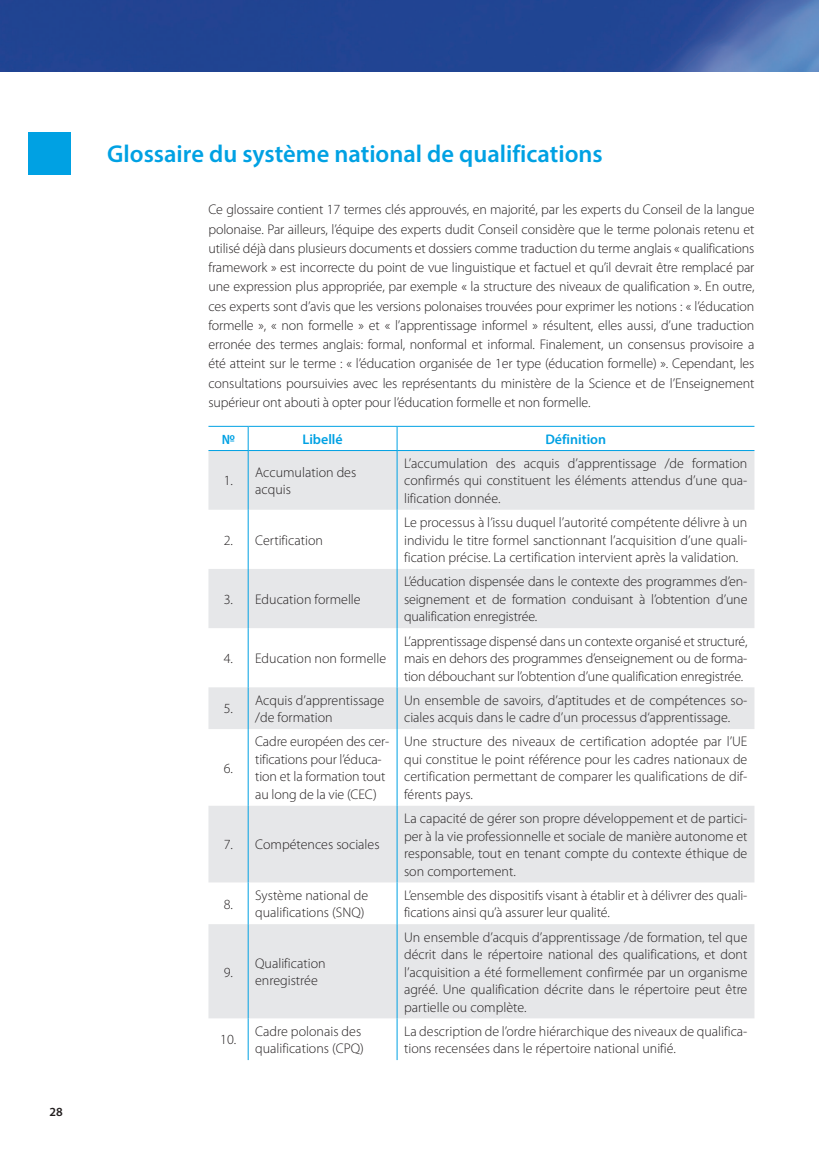
<style>
.page{position:relative;width:819px;height:1166px;background:#fff}
.page>*{position:absolute;margin:0;border:0;box-sizing:border-box;transform-origin:0 0}
.naglowek_01_14--17_6{font:600 24.5px "Myriad Pro";color:#00a1e3}
.tab_8--10_Light{font:300 14px/17.5px "Myriad Pro";color:#231f20}
.txt_8--11{font:300 14px/19.2px "Myriad Pro";letter-spacing:-.01em;color:#231f20;text-align:justify}
.tab_8--10_Semibold_k{font:600 14px "Myriad Pro";color:#00a1e3}
.t1{font:600 12.42px "Myriad Pro";color:#231f20}
</style>
<div class="page">
<img style="left:0;top:0;width:818px;height:71px">
<div style="left:28px;top:132px;width:43px;height:43px;background:#00a1e3"></div>
<svg style="left:208px;top:451px;width:546px;height:567px;fill:#e6e7e9"></svg>
<hr style="left:208px;top:426px;width:40px;height:1px;background:#00a1e3">
<hr style="left:248px;top:426px;width:149px;height:1px;background:#00a1e3">
<svg style="left:248px;top:427px;width:1px;height:23px"></svg>
<hr style="left:397px;top:426px;width:357px;height:1px;background:#00a1e3">
<svg style="left:396px;top:427px;width:1px;height:23px"></svg>
<hr style="left:208px;top:450px;width:40px;height:1px;background:#00a1e3">
<hr style="left:248px;top:450px;width:149px;height:1px;background:#00a1e3">
<hr style="left:248px;top:451px;width:1px;height:59px;background:#00a1e3">
<hr style="left:397px;top:450px;width:357px;height:1px;background:#00a1e3">
<hr style="left:396px;top:451px;width:1px;height:59px;background:#00a1e3">
<hr style="left:248px;top:510px;width:1px;height:59px;background:#00a1e3">
<hr style="left:396px;top:510px;width:1px;height:59px;background:#00a1e3">
<hr style="left:248px;top:569px;width:1px;height:59px;background:#00a1e3">
<hr style="left:396px;top:569px;width:1px;height:59px;background:#00a1e3">
<hr style="left:248px;top:628px;width:1px;height:59px;background:#00a1e3">
<hr style="left:396px;top:628px;width:1px;height:59px;background:#00a1e3">
<hr style="left:248px;top:687px;width:1px;height:42px;background:#00a1e3">
<hr style="left:396px;top:687px;width:1px;height:42px;background:#00a1e3">
<hr style="left:248px;top:729px;width:1px;height:77px;background:#00a1e3">
<hr style="left:396px;top:729px;width:1px;height:77px;background:#00a1e3">
<hr style="left:248px;top:806px;width:1px;height:76px;background:#00a1e3">
<hr style="left:396px;top:806px;width:1px;height:76px;background:#00a1e3">
<hr style="left:248px;top:882px;width:1px;height:42px;background:#00a1e3">
<hr style="left:396px;top:882px;width:1px;height:42px;background:#00a1e3">
<hr style="left:248px;top:924px;width:1px;height:94px;background:#00a1e3">
<hr style="left:396px;top:924px;width:1px;height:94px;background:#00a1e3">
<hr style="left:248px;top:1018px;width:1px;height:42px;background:#00a1e3">
<hr style="left:396px;top:1018px;width:1px;height:42px;background:#00a1e3">
<p class="t1" style="left:50px;top:1104px;width:15px">28</p>
<p class="naglowek_01_14--17_6" style="left:107px;top:138px;width:497px">Glossaire du système national de qualifications</p>
<p class="txt_8--11" style="left:208px;top:200px;width:547px">Ce glossaire contient 17 termes clés approuvés, en majorité, par les experts du Conseil de la langue polonaise. Par ailleurs, l’équipe des experts dudit Conseil considère que le terme polonais retenu et utilisé déjà dans plusieurs documents et dossiers comme traduction du terme anglais « qualifications framework » est incorrecte du point de vue linguistique et factuel et qu’il devrait être remplacé par une expression plus appropriée, par exemple « la structure des niveaux de qualification ». En outre, ces experts sont d’avis que les versions polonaises trouvées pour exprimer les notions : « l’éducation formelle », « non formelle » et « l’apprentissage informel » résultent, elles aussi, d’une traduction erronée des termes anglais: formal, nonformal et informal. Finalement, un consensus provisoire a été atteint sur le terme : « l’éducation organisée de 1er type (éducation formelle) ». Cependant, les consultations poursuivies avec les représentants du ministère de la Science et de l’Enseignement supérieur ont abouti à opter pour l’éducation formelle et non formelle.</p>
<p class="tab_8--10_Semibold_k" style="left:222px;top:430px;width:15px">№</p>
<p class="tab_8--10_Semibold_k" style="left:302px;top:430px;width:42px">Libellé</p>
<p class="tab_8--10_Semibold_k" style="left:545px;top:430px;width:62px">Définition</p>
<p class="tab_8--10_Light" style="left:224px;top:472px;width:11px">1.</p>
<p class="tab_8--10_Light" style="left:255px;top:463px;width:103px">Accumulation des acquis</p>
<p class="tab_8--10_Light" style="left:404px;top:454px;width:345px;text-align:justify">L’accumulation des acquis d’apprentissage /de formation confirmés qui constituent les éléments attendus d’une qua&shy;lification donnée.</p>
<p class="tab_8--10_Light" style="left:224px;top:531px;width:11px">2.</p>
<p class="tab_8--10_Light" style="left:255px;top:531px;width:69px">Certification</p>
<p class="tab_8--10_Light" style="left:404px;top:513px;width:345px;text-align:justify">Le processus à l’issu duquel l’autorité compétente délivre à un individu le titre formel sanctionnant l’acquisition d’une quali&shy;fication précise. La certification intervient après la validation.</p>
<p class="tab_8--10_Light" style="left:224px;top:590px;width:11px">3.</p>
<p class="tab_8--10_Light" style="left:255px;top:590px;width:107px">Education formelle</p>
<p class="tab_8--10_Light" style="left:224px;top:649px;width:11px">4.</p>
<p class="tab_8--10_Light" style="left:255px;top:649px;width:133px">Education non formelle</p>
<p class="tab_8--10_Light" style="left:404px;top:573px;width:345px;text-align:justify">L’éducation dispensée dans le contexte des programmes d’en&shy;seignement et de formation conduisant à l’obtention d’une qualification enregistrée.</p>
<p class="tab_8--10_Light" style="left:404px;top:632px;width:345px;text-align:justify">L’apprentissage dispensé dans un contexte organisé et structuré, mais en dehors des programmes d’enseignement ou de forma&shy;tion débouchant sur l’obtention d’une qualification enregistrée.</p>
<p class="tab_8--10_Light" style="left:224px;top:700px;width:11px">5.</p>
<p class="tab_8--10_Light" style="left:255px;top:691px;width:131px">Acquis d’apprentissage /de formation</p>
<p class="tab_8--10_Light" style="left:404px;top:691px;width:345px">Un ensemble de savoirs, d’aptitudes et de compétences so&shy;ciales acquis dans le cadre d’un processus d‘apprentissage.</p>
<p class="tab_8--10_Light" style="left:224px;top:759px;width:11px">6.</p>
<p class="tab_8--10_Light" style="left:255px;top:733px;width:136px">Cadre européen des cer&shy;tifications pour l’éduca&shy;tion et la formation tout au long de la vie (CEC)</p>
<p class="tab_8--10_Light" style="left:404px;top:733px;width:345px;text-align:justify">Une structure des niveaux de certification adoptée par l’UE qui constitue le point référence pour les cadres nationaux de certification permettant de comparer les qualifications de dif&shy;férents pays.</p>
<p class="tab_8--10_Light" style="left:224px;top:836px;width:11px">7.</p>
<p class="tab_8--10_Light" style="left:255px;top:836px;width:126px">Compétences sociales</p>
<p class="tab_8--10_Light" style="left:404px;top:809px;width:345px;text-align:justify">La capacité de gérer son propre développement et de partici&shy;per à la vie professionnelle et sociale de manière autonome et responsable, tout en tenant compte du contexte éthique de son comportement.</p>
<p class="tab_8--10_Light" style="left:224px;top:895px;width:11px">8.</p>
<p class="tab_8--10_Light" style="left:255px;top:886px;width:115px">Système national de qualifications (SNQ)</p>
<p class="tab_8--10_Light" style="left:404px;top:886px;width:345px">L’ensemble des dispositifs visant à établir et à délivrer des quali&shy;fications ainsi qu’à assurer leur qualité.</p>
<p class="tab_8--10_Light" style="left:224px;top:963px;width:11px">9.</p>
<p class="tab_8--10_Light" style="left:255px;top:954px;width:72px">Qualification enregistrée</p>
<p class="tab_8--10_Light" style="left:404px;top:928px;width:345px;text-align:justify">Un ensemble d’acquis d’apprentissage /de formation, tel que décrit dans le répertoire national des qualifications, et dont l’acquisition a été formellement confirmée par un organisme agréé. Une qualification décrite dans le répertoire peut être partielle ou complète.</p>
<p class="tab_8--10_Light" style="left:220px;top:1031px;width:18px">10.</p>
<p class="tab_8--10_Light" style="left:255px;top:1022px;width:110px">Cadre polonais des qualifications (CPQ)</p>
<p class="tab_8--10_Light" style="left:404px;top:1022px;width:345px">La description de l’ordre hiérarchique des niveaux de qualifica&shy;tions recensées dans le répertoire national unifié.</p>
</div>
